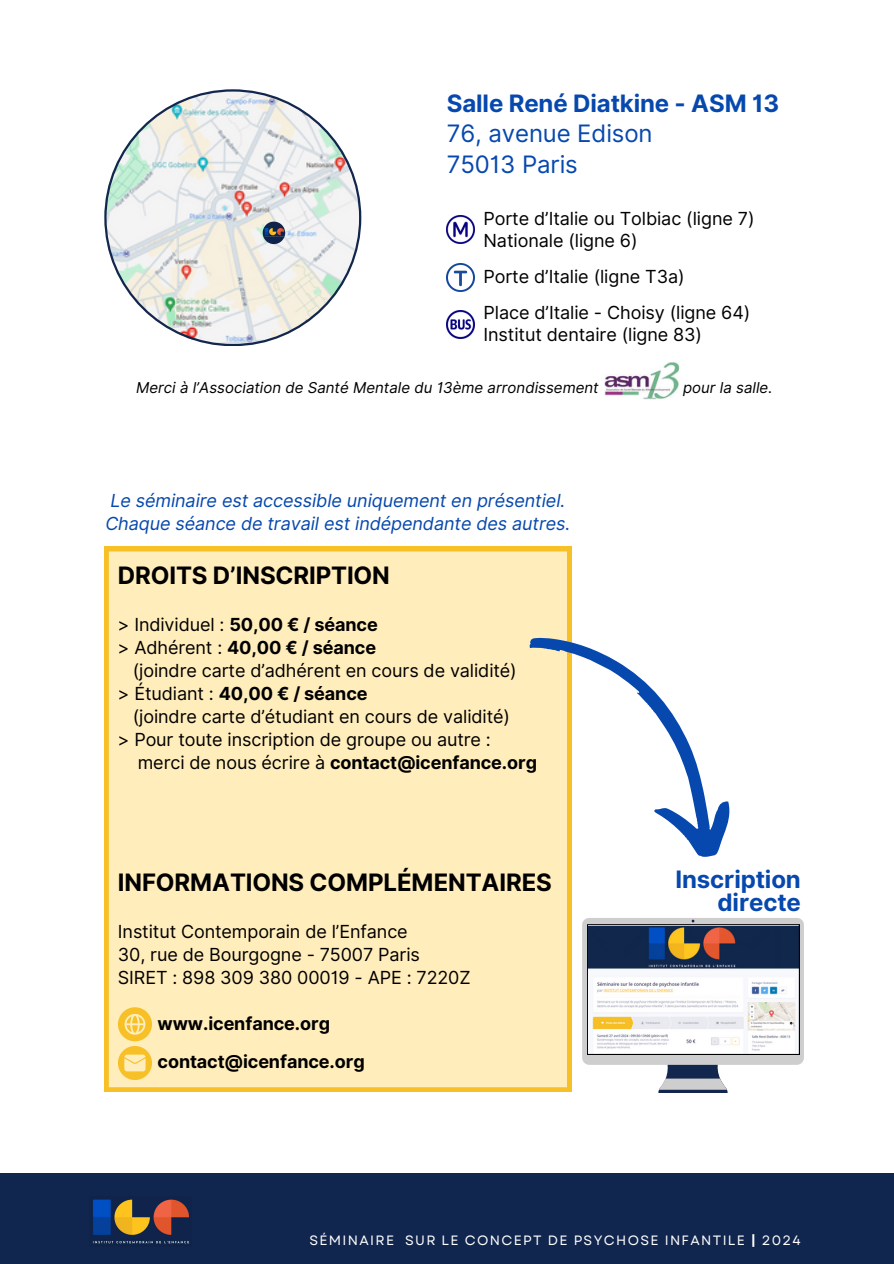
<style>
.page{position:relative;width:894px;height:1264px;background:#fff}
.page>*{position:absolute;margin:0;border:0;box-sizing:border-box;transform-origin:0 0}
.t1{font:24px/30.3px "Inter";letter-spacing:-.005em;color:#0648ae}
.t2{font:700 24px "Inter";letter-spacing:-.005em;color:#000}
.t3{font:700 24px/23.7px "Inter";letter-spacing:-.005em;color:#0648ae;text-align:right}
.t4{font:18px/23px "Inter";letter-spacing:-.005em;color:#000}
.t5{font:700 18px "Inter";letter-spacing:-.005em;color:#000}
.t6{font:italic 18px/22.5px "Inter";letter-spacing:-.005em;color:#0648ae}
.t7{font:italic 15px "Inter";color:#000}
.t8{font:13.5px "Garet";letter-spacing:.1em;color:#fff}
.s1{font-weight:700}
.s2{font-weight:400}
</style>
<div class="page">
<div style="left:0;top:1173px;width:893px;height:90px;background:#11264e"></div>
<img style="left:93px;top:1199px;width:96px;height:45px">
<img style="left:446px;top:216px;width:29px;height:28px">
<img style="left:446px;top:310px;width:29px;height:28px">
<img style="left:446px;top:263px;width:29px;height:28px">
<div style="left:104px;top:547px;width:467px;height:544px;background:#ffedbb"></div>
<svg style="left:118px;top:1007px;width:34px;height:72px;background:#fad56d"></svg>
<svg style="left:525px;top:595px;width:205px;height:278px"></svg>
<svg style="left:104px;top:89px;width:257px;height:257px"></svg>
<img style="left:262px;top:222px;width:23px;height:22px;border-radius:50%">
<img style="left:604px;top:362px;width:76px;height:37px">
<svg style="left:582px;top:918px;width:221px;height:174px"></svg>
<h1 class="t1" style="left:446px;top:88px;width:334px"><span class="s1">Salle René Diatkine - ASM 13<br></span>76, avenue Edison<br>75013 Paris</h1>
<h5 class="t4" style="left:483px;top:207px;width:272px;line-height:22.5px">Porte d’Italie ou Tolbiac (ligne 7)<br>Nationale (ligne 6)</h5>
<h4 class="t4" style="left:483px;top:265px;width:202px">Porte d’Italie (ligne T3a)</h4>
<h4 class="t4" style="left:483px;top:301px;width:268px;line-height:22.5px">Place d’Italie - Choisy (ligne 64)<br>Institut dentaire (ligne 83)</h4>
<h2 class="t7" style="left:136px;top:378px;width:464px">Merci à l’Association de Santé Mentale du 13ème arrondissement</h2>
<h2 class="t7" style="left:683px;top:378px;width:91px">pour la salle.</h2>
<p class="t6" style="left:105px;top:489px;width:466px">Le séminaire est accessible uniquement en présentiel.<br>Chaque séance de travail est indépendante des autres.</p>
<p class="t2" style="left:118px;top:561px;width:273px">DROITS D’INSCRIPTION</p>
<h5 class="t5" style="left:118px;top:613px;width:261px"><span class="s2">&gt; Individuel :</span> 50,00 € / séance</h5>
<h5 class="t5" style="left:118px;top:636px;width:259px"><span class="s2">&gt; Adhérent :</span> 40,00 € / séance</h5>
<h5 class="t4" style="left:133px;top:659px;width:385px">(joindre carte d’adhérent en cours de validité)</h5>
<h5 class="t5" style="left:118px;top:682px;width:251px"><span class="s2">&gt; Étudiant :</span> 40,00 € / séance</h5>
<h5 class="t4" style="left:133px;top:705px;width:378px">(joindre carte d’étudiant en cours de validité)</h5>
<h5 class="t4" style="left:118px;top:728px;width:374px">&gt; Pour toute inscription de groupe ou autre :</h5>
<h5 class="t5" style="left:138px;top:751px;width:401px"><span class="s2">merci de nous écrire à</span> contact@icenfance.org</h5>
<h5 class="t2" style="left:118px;top:868px;width:435px">INFORMATIONS COMPLÉMENTAIRES</h5>
<h5 class="t4" style="left:118px;top:920px;width:354px">Institut Contemporain de l’Enfance<br>30, rue de Bourgogne - 75007 Paris<br>SIRET : 898 309 380 00019 - APE : 7220Z</h5>
<p class="t5" style="left:157px;top:1012px;width:174px">www.icenfance.org</p>
<h6 class="t5" style="left:157px;top:1050px;width:208px">contact@icenfance.org</h6>
<p class="t3" style="left:675px;top:867px;width:127px">Inscription directe</p>
<h5 class="t8" style="left:309px;top:1230px;width:493px">SÉMINAIRE SUR LE CONCEPT DE PSYCHOSE INFANTILE <span class="s1">|</span> 2024</h5>
</div>
